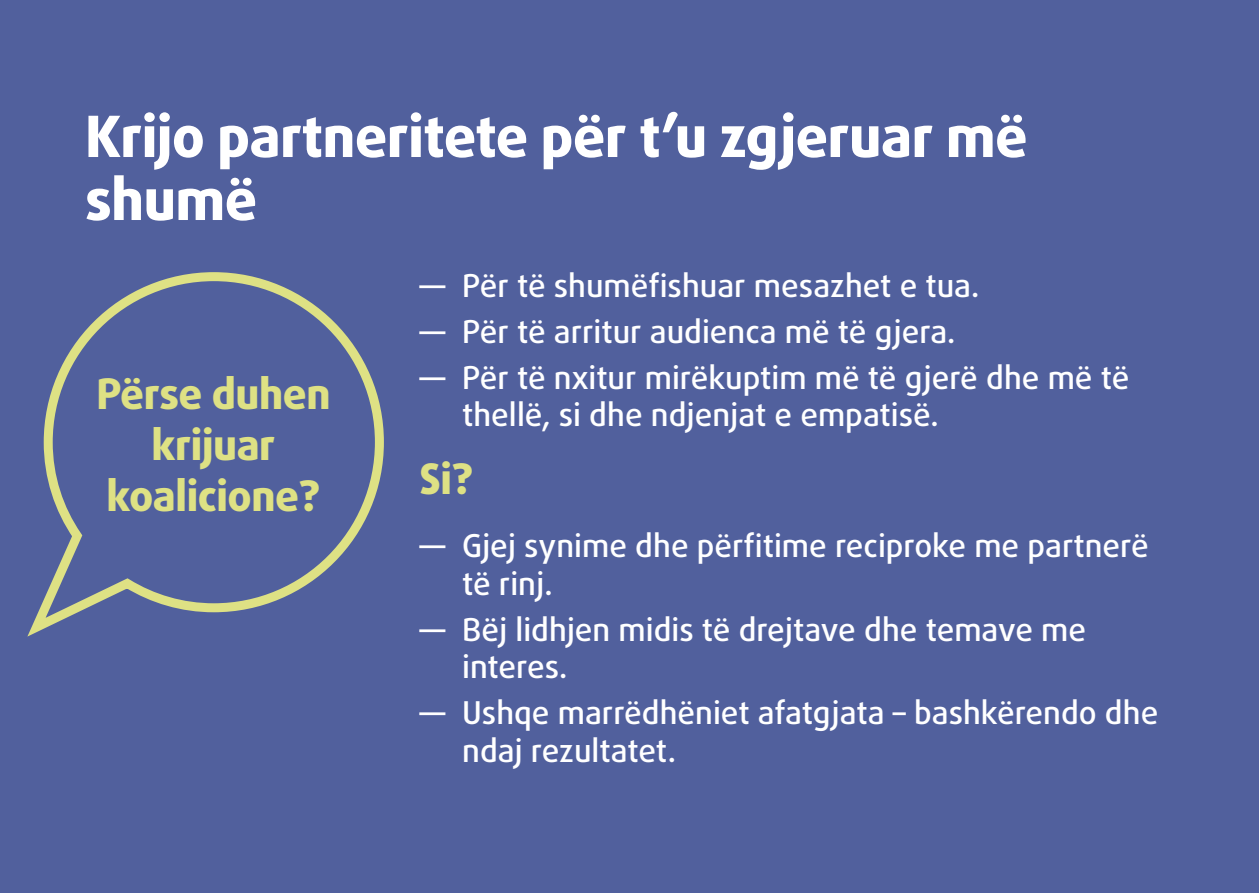
<style>
.page{position:relative;width:1259px;height:893px;background:#51609d}
.page>*{position:absolute;margin:0;border:0;box-sizing:border-box;transform-origin:0 0}
.Headline{font:800 57px/63px "Daxline Pro";letter-spacing:-.01em;color:#fff}
.Highlights_question{font:800 42px/51px "Daxline Pro";letter-spacing:-.01em;color:#dee184;text-align:center}
.HOW{font:800 42px "Daxline Pro";color:#dee184}
.t1{font:500 31.5px/37.5px "Daxline Pro";color:#fff}
</style>
<div class="page">
<svg style="left:27px;top:272px;width:357px;height:365px"></svg>
<p class="Headline" style="left:85px;top:105px;width:944px">Krijo partneritete për t’u zgjeruar më shumë</p>
<p class="Highlights_question" style="left:96px;top:368px;width:236px">Përse duhen krijuar koalicione?</p>
<p class="t1" style="left:420px;top:267px;width:561px">― Për të shumëfishuar mesazhet e tua.</p>
<p class="t1" style="left:420px;top:313px;width:537px">― Për të arritur audienca më të gjera.</p>
<p class="t1" style="left:462px;top:359px;width:668px;text-indent:-43px">― Për të nxitur mirëkuptim më të gjerë dhe më të thellë, si dhe ndjenjat e empatisë.</p>
<p class="HOW" style="left:420px;top:451px;width:55px">Si?</p>
<p class="t1" style="left:462px;top:527px;width:688px;text-indent:-43px">― Gjej synime dhe përfitime reciproke me partnerë të rinj.</p>
<p class="t1" style="left:462px;top:611px;width:625px;text-indent:-43px">― Bëj lidhjen midis të drejtave dhe temave me interes.</p>
<p class="t1" style="left:462px;top:694px;width:697px;text-indent:-43px">― Ushqe marrëdhëniet afatgjata – bashkërendo dhe ndaj rezultatet.</p>
</div>
